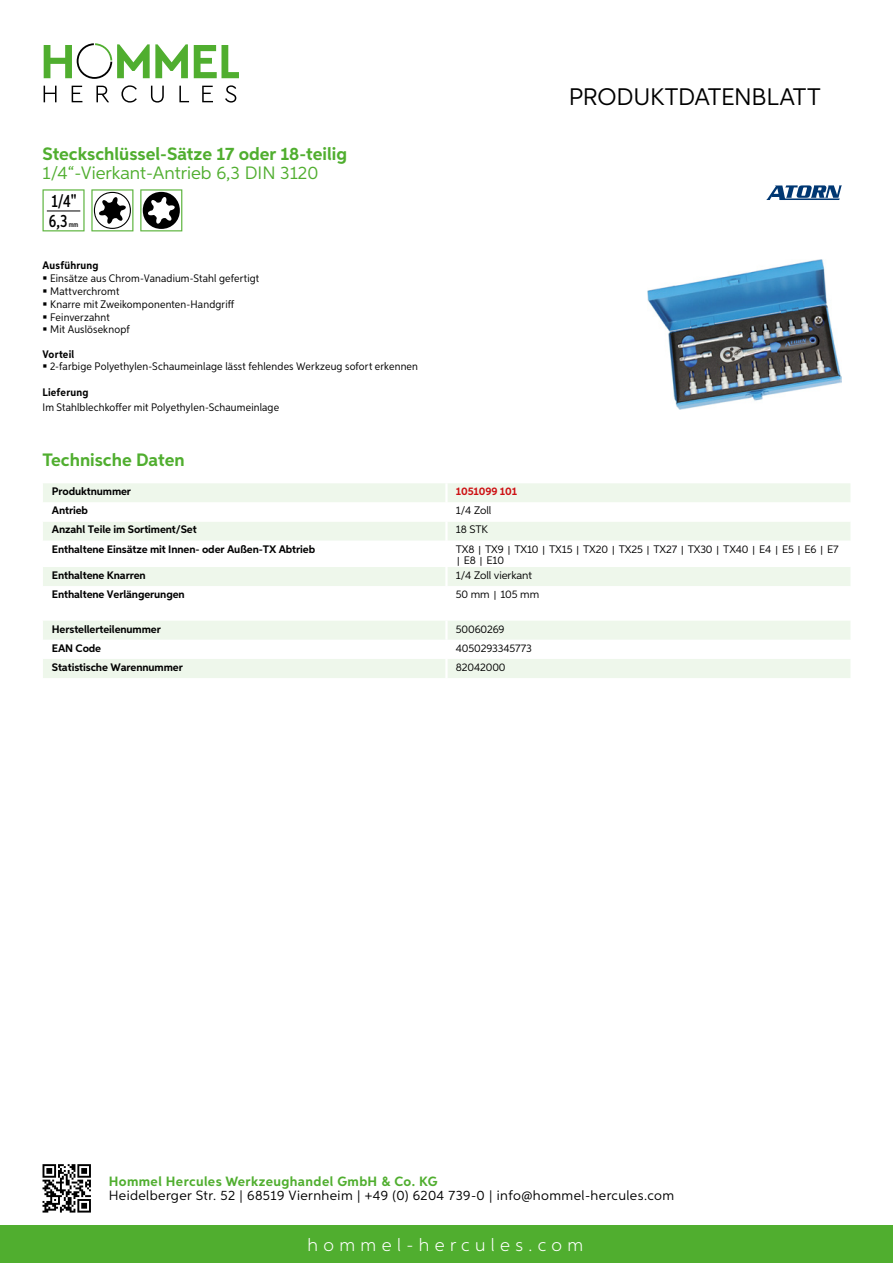
<style>
.page{position:relative;width:893px;height:1263px;background:#fff}
.page>*{position:absolute;margin:0;border:0;box-sizing:border-box;transform-origin:0 0}
.t1{font:24px "Aspira";letter-spacing:-.01em;color:#000}
.t2{font:700 18px "Aspira";color:#50ae2f}
.t3{font:18px "Aspira";color:#50ae2f}
.t4{font:300 18px "Aspira";letter-spacing:.3em;color:#fff}
.t5{font:500 17.85px/20.4px "Aspira XX Nar";color:#000}
.t6{font:13.5px "Aspira";letter-spacing:.03em;color:#000}
.t7{font:700 13.5px "Aspira";letter-spacing:.03em;color:#50ae2f}
.t8{font:10.95px/12.8px "Aspira Nar";letter-spacing:.015em;color:#000}
.t9{font:700 10.95px "Aspira";letter-spacing:-.01em;color:#000}
.t10{font:10.95px/10.9px "Aspira";letter-spacing:-.01em;color:#000}
.t11{font:700 10.95px "Aspira Nar";letter-spacing:.02em;color:#000}
.t12{font:700 10.95px "Aspira";letter-spacing:-.01em;color:#cd1013}
.t13{font:500 7.35px "Aspira XX Nar";color:#000}
.s1{font-family:"Wuerth Global";font-size:10.5px}
</style>
<div class="page">
<div style="left:0;top:1226px;width:893px;height:37px;background:#50ae2f"></div>
<svg style="left:43px;top:1164px;width:48px;height:48px"></svg>
<svg style="left:194px;top:45px;width:45px;height:33px"></svg>
<svg style="left:44px;top:43px;width:144px;height:36px"></svg>
<svg style="left:44px;top:86px;width:13px;height:16px"></svg>
<svg style="left:72px;top:86px;width:10px;height:16px"></svg>
<svg style="left:96px;top:86px;width:13px;height:16px"></svg>
<svg style="left:121px;top:85px;width:16px;height:18px"></svg>
<svg style="left:151px;top:86px;width:13px;height:17px"></svg>
<svg style="left:179px;top:86px;width:10px;height:16px"></svg>
<svg style="left:202px;top:86px;width:11px;height:16px"></svg>
<svg style="left:225px;top:85px;width:11px;height:18px"></svg>
<div style="left:43px;top:483px;width:807px;height:19px;background:#eef7eb"></div>
<svg style="left:43px;top:522px;width:807px;height:64px;fill:#eef7eb"></svg>
<hr style="left:445px;top:483px;width:3px;height:19px;background:#fff">
<hr style="left:445px;top:522px;width:3px;height:19px;background:#fff">
<hr style="left:445px;top:541px;width:3px;height:26px;background:#fff">
<hr style="left:445px;top:567px;width:3px;height:19px;background:#fff">
<svg style="left:43px;top:621px;width:807px;height:57px"></svg>
<hr style="left:445px;top:659px;width:3px;height:19px;background:#fff">
<svg style="left:43px;top:189px;width:42px;height:42px"></svg>
<hr style="left:47px;top:211px;width:33px;height:1px;background:#000">
<svg style="left:91px;top:189px;width:42px;height:42px"></svg>
<svg style="left:140px;top:189px;width:42px;height:42px"></svg>
<img style="left:648px;top:259px;width:194px;height:150px">
<svg style="left:766px;top:185px;width:76px;height:15px"></svg>
<h2 class="t2" style="left:43px;top:142px;width:306px">Steckschlüssel-Sätze 17 oder 18-teilig</h2>
<h2 class="t3" style="left:43px;top:162px;width:277px">1/4“-Vierkant-Antrieb 6,3 DIN 3120</h2>
<h3 class="t5" style="left:49px;top:191px;width:29px">1/4"<br>6,3</h3>
<p class="t13" style="left:69px;top:220px;width:11px">mm</p>
<p class="t11" style="left:43px;top:259px;width:58px">Ausführung</p>
<p class="t8" style="left:50px;top:272px;width:211px">Einsätze aus Chrom-Vanadium-Stahl gefertigt<br>Mattverchromt<br>Knarre mit Zweikomponenten-Handgriff<br>Feinverzahnt<br>Mit Auslöseknopf</p>
<p class="t11" style="left:43px;top:347px;width:33px">Vorteil</p>
<p class="t8" style="left:50px;top:360px;width:369px">2-farbige Polyethylen-Schaumeinlage lässt fehlendes Werkzeug sofort erkennen</p>
<p class="t11" style="left:43px;top:385px;width:47px">Lieferung</p>
<p class="t8" style="left:43px;top:400px;width:238px">Im Stahlblechkoffer mit Polyethylen-Schaumeinlage</p>
<h1 class="t1" style="left:569px;top:82px;width:253px">Produktdatenblatt</h1>
<h2 class="t2" style="left:43px;top:449px;width:144px">Technische Daten</h2>
<p class="t9" style="left:52px;top:485px;width:81px">Produktnummer</p>
<p class="t12" style="left:456px;top:485px;width:63px">1051099 101</p>
<p class="t9" style="left:52px;top:504px;width:38px">Antrieb</p>
<p class="t10" style="left:456px;top:505px;width:37px">1/4 Zoll</p>
<p class="t9" style="left:52px;top:523px;width:146px">Anzahl Teile im Sortiment/Set</p>
<p class="t10" style="left:456px;top:524px;width:27px">18 STK</p>
<p class="t9" style="left:52px;top:542px;width:265px">Enthaltene Einsätze mit Innen- oder Außen-TX Abtrieb</p>
<p class="t10" style="left:456px;top:543px;width:384px">TX8 <span class="s1">|</span> TX9 <span class="s1">|</span> TX10 <span class="s1">|</span> TX15 <span class="s1">|</span> TX20 <span class="s1">|</span> TX25 <span class="s1">|</span> TX27 <span class="s1">|</span> TX30 <span class="s1">|</span> TX40 <span class="s1">|</span> E4 <span class="s1">|</span> E5 <span class="s1">|</span> E6 <span class="s1">|</span> E7 <span class="s1">|</span> E8 <span class="s1">|</span> E10</p>
<p class="t9" style="left:52px;top:568px;width:95px">Enthaltene Knarren</p>
<p class="t10" style="left:456px;top:569px;width:78px">1/4 Zoll vierkant</p>
<p class="t9" style="left:52px;top:587px;width:134px">Enthaltene Verlängerungen</p>
<p class="t10" style="left:456px;top:589px;width:85px">50 mm <span class="s1">|</span> 105 mm</p>
<p class="t9" style="left:52px;top:622px;width:111px">Herstellerteilenummer</p>
<p class="t10" style="left:456px;top:623px;width:50px">50060269</p>
<p class="t9" style="left:52px;top:641px;width:51px">EAN Code</p>
<p class="t10" style="left:456px;top:642px;width:77px">4050293345773</p>
<p class="t9" style="left:52px;top:660px;width:132px">Statistische Warennummer</p>
<p class="t10" style="left:456px;top:661px;width:51px">82042000</p>
<p class="t7" style="left:109px;top:1172px;width:330px">Hommel Hercules Werkzeughandel GmbH &amp; Co. KG</p>
<p class="t6" style="left:109px;top:1187px;width:567px">Heidelberger Str. 52 | 68519 Viernheim | +49 (0) 6204 739-0 | info@hommel-hercules.com</p>
<h2 class="t4" style="left:307px;top:1234px;width:277px">hommel-hercules.com</h2>
</div>
